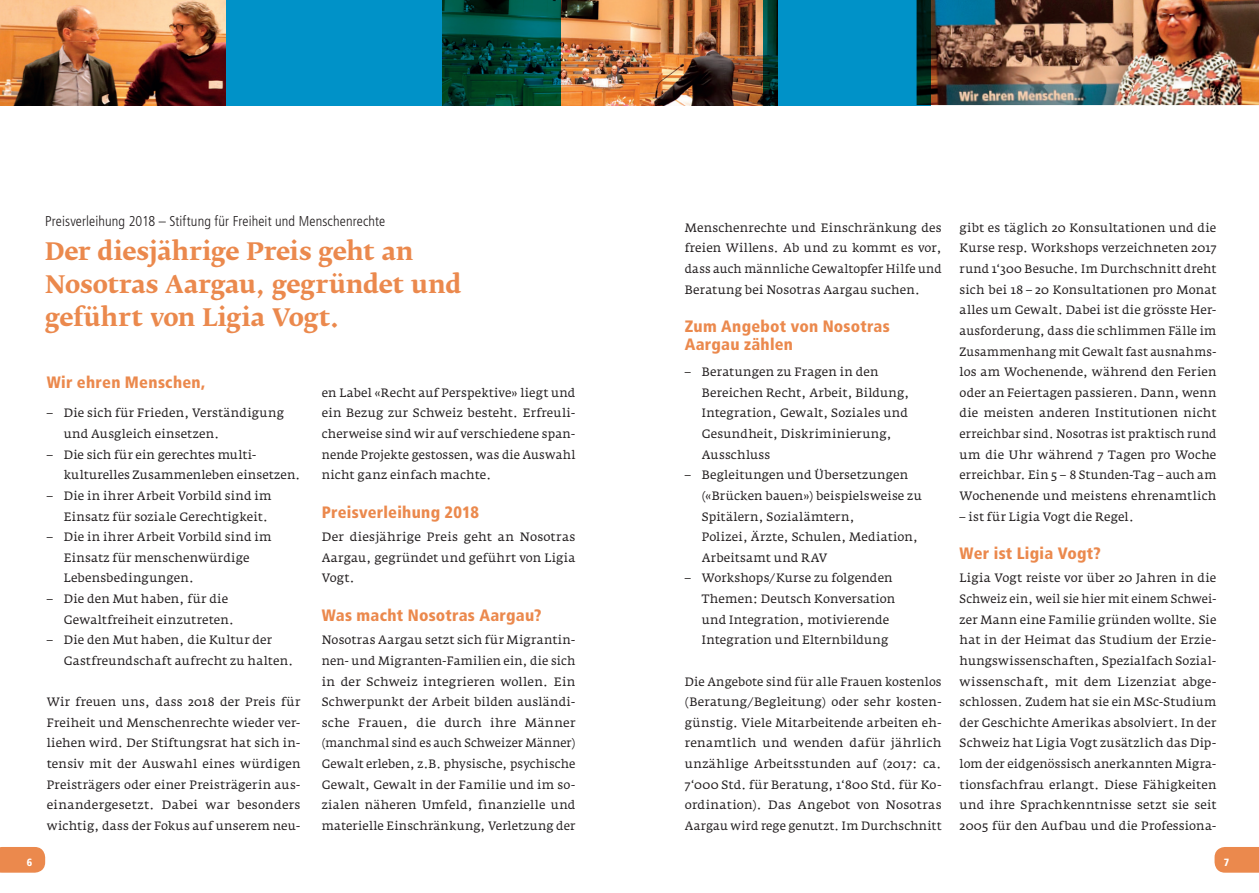
<style>
.page{position:relative;width:1259px;height:893px;background:#fff}
.page>*{position:absolute;margin:0;border:0;box-sizing:border-box;transform-origin:0 0}
.t1{font:700 24px/33px "Fedra Serif B Pro";letter-spacing:-.005em;color:#eb894d}
.t2{font:900 condensed 16.5px/18px "Frutiger LT Std";letter-spacing:.015em;color:#eb894d}
.t3{font:300 condensed 14.25px "Frutiger LT Std";letter-spacing:.01em;color:#231f20}
.t4{font:12px/20.7px "Fedra Serif A";letter-spacing:.01em;color:#231f20}
.t5{font:900 condensed 10.5px "Frutiger LT Std";color:#fff}
</style>
<div class="page">
<svg style="left:0;top:847px;width:45px;height:26px"></svg>
<svg style="left:1214px;top:847px;width:45px;height:26px"></svg>
<div style="left:763px;top:0;width:168px;height:105px;background:#0092c8"></div>
<div style="left:225px;top:0;width:335px;height:105px;background:#0092c8"></div>
<img style="left:0;top:0;width:225px;height:105px">
<img style="left:442px;top:0;width:336px;height:105px">
<img style="left:916px;top:0;width:343px;height:105px">
<p class="t3" style="left:45px;top:213px;width:342px">Preisverleihung 2018 – Stiftung für Freiheit und Menschenrechte</p>
<h1 class="t1" style="left:45px;top:235px;width:418px">Der diesjährige Preis geht an<br>Nosotras Aargau, gegründet und geführt von Ligia Vogt.</h1>
<h2 class="t2" style="left:47px;top:373px;width:160px">Wir ehren Menschen,</h2>
<p class="t4" style="left:64px;top:403px;width:222px;text-indent:-17px">– Die sich für Frieden, Verständigung und Ausgleich einsetzen.</p>
<p class="t4" style="left:64px;top:444px;width:238px;text-indent:-17px">– Die sich für ein gerechtes multi&shy;kulturelles Zusammenleben einsetzen.</p>
<p class="t4" style="left:47px;top:485px;width:226px;text-align:right">– Die in ihrer Arbeit Vorbild sind im<br>Einsatz für soziale Gerechtigkeit.</p>
<p class="t4" style="left:64px;top:527px;width:209px;text-indent:-17px">– Die in ihrer Arbeit Vorbild sind im<br>Einsatz für menschenwürdige<br>Lebensbedingungen.</p>
<p class="t4" style="left:64px;top:589px;width:172px;text-indent:-17px">– Die den Mut haben, für die<br>Gewaltfreiheit einzutreten.</p>
<p class="t4" style="left:64px;top:630px;width:231px;text-indent:-17px">– Die den Mut haben, die Kultur der<br>Gastfreundschaft aufrecht zu halten.</p>
<p class="t4" style="left:47px;top:692px;width:255px;text-align:justify">Wir freuen uns, dass 2018 der Preis für Freiheit und Menschenrechte wieder ver&shy;liehen wird. Der Stiftungsrat hat sich in&shy;tensiv mit der Auswahl eines würdigen Preisträgers oder einer Preisträgerin aus&shy;einandergesetzt. Dabei war besonders wichtig, dass der Fokus auf unserem neu-</p>
<p class="t4" style="left:322px;top:382px;width:255px;text-align:justify">en Label «Recht auf Perspektive» liegt und ein Bezug zur Schweiz besteht. Erfreuli&shy;cherweise sind wir auf verschiedene span&shy;nende Projekte gestossen, was die Auswahl nicht ganz einfach machte.</p>
<h2 class="t2" style="left:322px;top:503px;width:159px">Preisverleihung 2018</h2>
<p class="t4" style="left:322px;top:527px;width:255px;text-align:justify">Der diesjährige Preis geht an Nosotras Aargau, gegründet und geführt von Ligia Vogt.</p>
<h2 class="t2" style="left:322px;top:606px;width:221px">Was macht Nosotras Aargau?</h2>
<p class="t4" style="left:322px;top:630px;width:255px;text-align:justify">Nosotras Aargau setzt sich für Migrantin&shy;nen- und Migranten-Familien ein, die sich in der Schweiz integrieren wollen. Ein Schwerpunkt der Arbeit bilden ausländi&shy;sche Frauen, die durch ihre Männer (manchmal sind es auch Schweizer Männer)<br>Gewalt erleben, z.B. physische, psychische Gewalt, Gewalt in der Familie und im so&shy;zialen näheren Umfeld, finanzielle und materielle Einschränkung, Verletzung der</p>
<p class="t4" style="left:685px;top:217px;width:258px;text-align:justify">Menschenrechte und Einschränkung des freien Willens. Ab und zu kommt es vor, dass auch männliche Gewaltopfer Hilfe und Beratung bei Nosotras Aargau suchen.</p>
<h2 class="t2" style="left:685px;top:317px;width:207px">Zum Angebot von Nosotras<br>Aargau zählen</h2>
<p class="t4" style="left:702px;top:362px;width:209px;text-indent:-17px">– Beratungen zu Fragen in den<br>Bereichen Recht, Arbeit, Bildung,<br>Integration, Gewalt, Soziales und<br>Gesundheit, Diskriminierung,<br>Ausschluss</p>
<p class="t4" style="left:702px;top:465px;width:222px;text-indent:-17px">– Begleitungen und Übersetzungen («Brücken bauen») beispielsweise zu<br>Spitälern, Sozialämtern,<br>Polizei, Ärzte, Schulen, Mediation,<br>Arbeitsamt und RAV</p>
<p class="t4" style="left:702px;top:568px;width:195px;text-indent:-17px">– Workshops/Kurse zu folgenden<br>Themen: Deutsch Konversation und Integration, motivierende<br>Integration und Elternbildung</p>
<p class="t4" style="left:685px;top:671px;width:258px;text-align:justify">Die Angebote sind für alle Frauen kostenlos (Beratung/Begleitung) oder sehr kosten&shy;günstig. Viele Mitarbeitende arbeiten eh&shy;renamtlich und wenden dafür jährlich unzählige Arbeitsstunden auf (2017: ca.<br>7‘000 Std. für Beratung, 1‘800 Std. für Ko&shy;ordination). Das Angebot von Nosotras Aargau wird rege genutzt. Im Durchschnitt</p>
<p class="t4" style="left:959px;top:217px;width:258px;text-align:justify">gibt es täglich 20 Konsultationen und die Kurse resp. Workshops verzeichneten 2017 rund 1‘300 Besuche. Im Durchschnitt dreht sich bei 18 – 20 Konsultationen pro Monat alles um Gewalt. Dabei ist die grösste Her&shy;ausforderung, dass die schlimmen Fälle im Zusammenhang mit Gewalt fast ausnahms&shy;los am Wochenende, während den Ferien oder an Feiertagen passieren. Dann, wenn die meisten anderen Institutionen nicht erreichbar sind. Nosotras ist praktisch rund um die Uhr während 7 Tagen pro Woche erreichbar. Ein 5 – 8 Stunden-Tag – auch am Wochenende und meistens ehrenamtlich</p>
<p class="t4" style="left:959px;top:506px;width:176px">– ist für Ligia Vogt die Regel.</p>
<h2 class="t2" style="left:959px;top:544px;width:143px">Wer ist Ligia Vogt?</h2>
<p class="t4" style="left:959px;top:568px;width:258px;text-align:justify">Ligia Vogt reiste vor über 20 Jahren in die Schweiz ein, weil sie hier mit einem Schwei&shy;zer Mann eine Familie gründen wollte. Sie hat in der Heimat das Studium der Erzie&shy;hungswissenschaften, Spezialfach Sozial&shy;wissenschaft, mit dem Lizenziat abge&shy;schlossen. Zudem hat sie ein MSc-Studium der Geschichte Amerikas absolviert. In der Schweiz hat Ligia Vogt zusätzlich das Dip&shy;lom der eidgenössisch anerkannten Migra&shy;tionsfachfrau erlangt. Diese Fähigkeiten und ihre Sprachkenntnisse setzt sie seit 2005 für den Aufbau und die Professiona-</p>
<p class="t5" style="left:27px;top:856px;width:7px">6</p>
<p class="t5" style="left:1223px;top:856px;width:7px">7</p>
</div>
